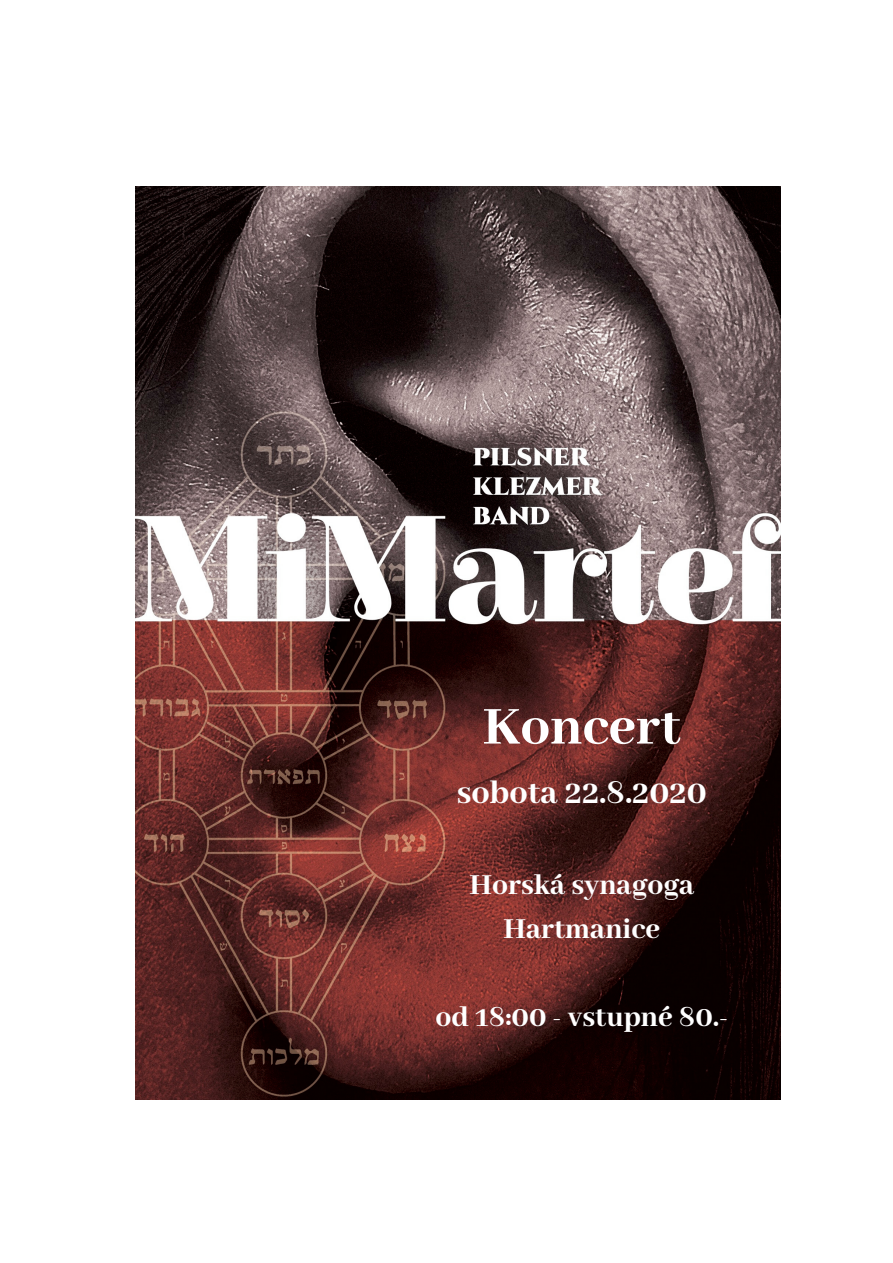
<style>
.page{position:relative;width:893px;height:1263px;background:#fff}
.page>*{position:absolute;margin:0;border:0;box-sizing:border-box;transform-origin:0 0}
.t1{font:800 58.72px "Abhaya Libre";color:#fff}
.t2{font:800 36px "Abhaya Libre";color:#fff}
.t3{font:800 31.5px/44px "Abhaya Libre";color:#fff;text-align:center}
</style>
<div class="page">
<img style="left:135px;top:186px;width:646px;height:913px">
<h1 class="t1" style="left:483px;top:694px;width:199px">Koncert</h1>
<p class="t2" style="left:457px;top:773px;width:251px">sobota 22.8.2020</p>
<p class="t3" style="left:469px;top:864px;width:226px">Horská synagoga<br>Hartmanice</p>
<p class="t3" style="left:435px;top:996px;width:294px">od 18:00 - vstupné 80.-</p>
</div>
